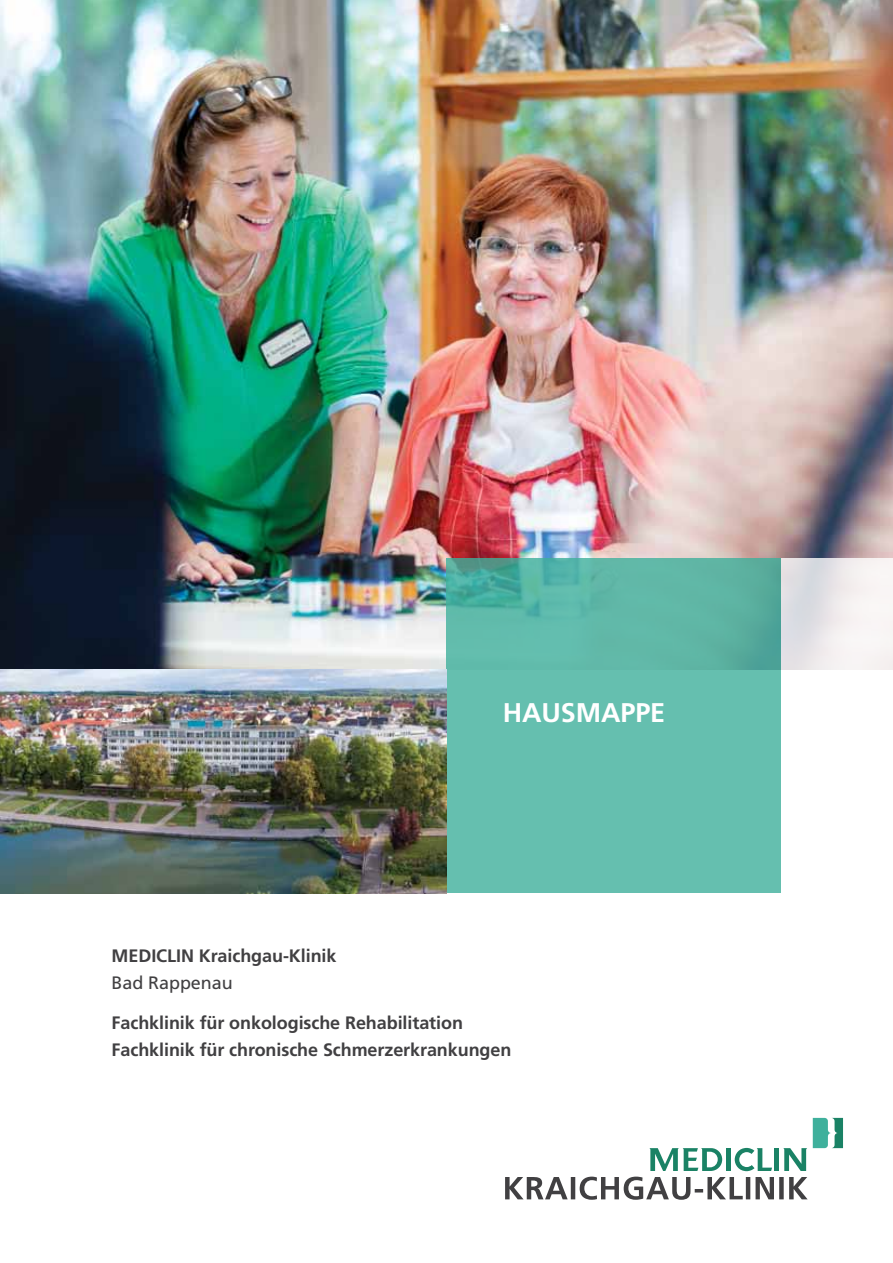
<style>
.page{position:relative;width:893px;height:1263px;background:#fff}
.page>*{position:absolute;margin:0;border:0;box-sizing:border-box;transform-origin:0 0}
.t1{font:700 27px "Frutiger LT";letter-spacing:-.005em;color:#fff}
.t2{font:700 18px/27px "Frutiger LT";letter-spacing:-.005em;color:#414042}
.t3{font:18px "Frutiger LT Std";letter-spacing:-.005em;color:#414042}
</style>
<div class="page">
<img style="left:0;top:0;width:893px;height:670px">
<svg style="left:446px;top:558px;width:335px;height:335px;background:#61bbab"></svg>
<svg style="left:781px;top:558px;width:112px;height:112px"></svg>
<svg style="left:505px;top:1118px;width:338px;height:82px"></svg>
<img style="left:0;top:670px;width:446px;height:223px">
<h1 class="t1" style="left:503px;top:697px;width:164px">Hausmappe</h1>
<p class="t2" style="left:112px;top:942px;width:226px">MediClin Kraichgau-Klinik</p>
<p class="t3" style="left:112px;top:972px;width:123px">Bad Rappenau</p>
<p class="t2" style="left:112px;top:1010px;width:401px">Fachklinik für onkologische Rehabilitation<br>Fachklinik für chronische Schmerzerkrankungen</p>
</div>
